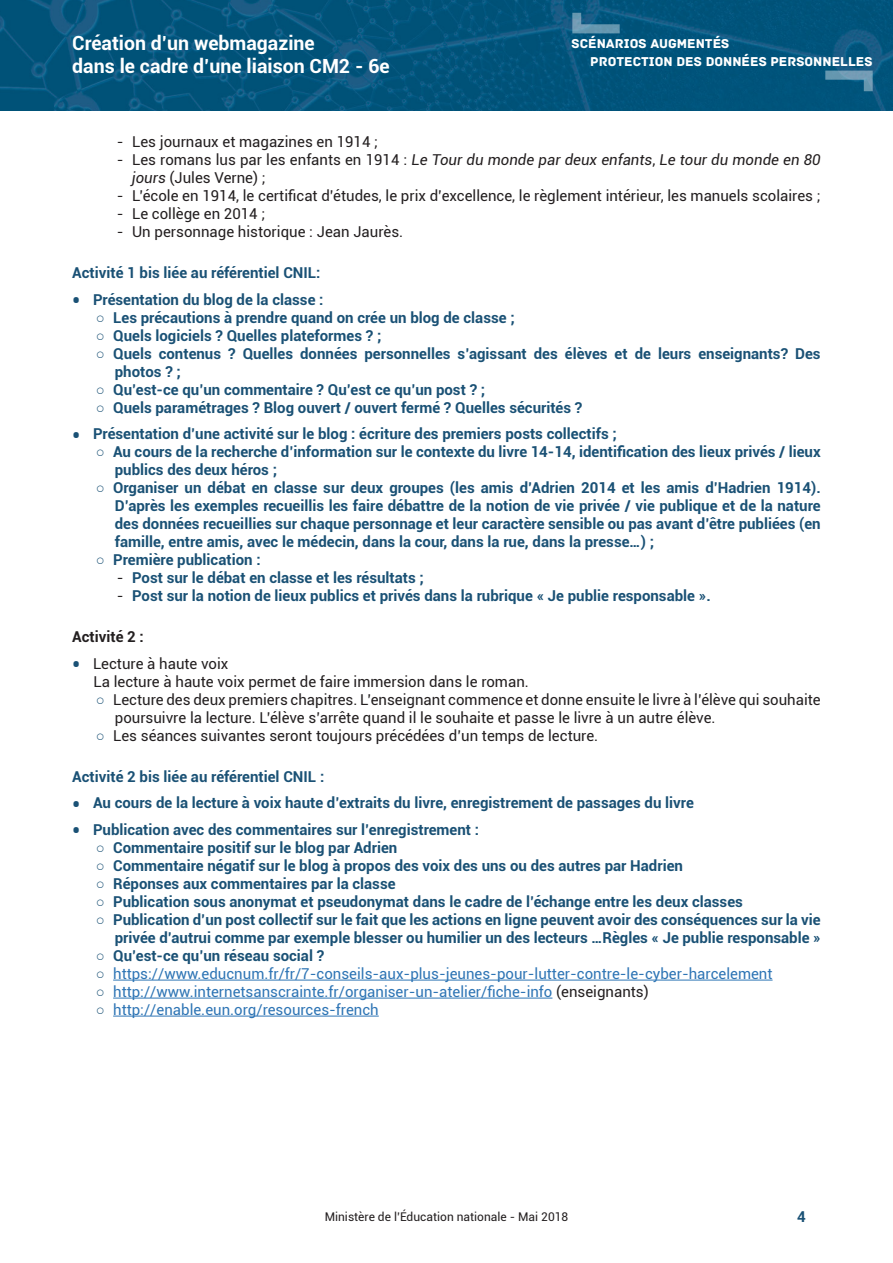
<style>
.page{position:relative;width:893px;height:1263px;background:#fff}
.page>*{position:absolute;margin:0;border:0;box-sizing:border-box;transform-origin:0 0}
.t1{font:700 19.5px/23.4px "Roboto";color:#fff}
.Titre_4{font:700 15px/18px "Roboto";color:#1a5175}
.t2{font:15px/18px "Roboto";color:#231f20}
.t3{font:15px "Roboto";color:#2e75b5}
.t4{font:italic 15px/18px "Roboto";color:#231f20}
.Titre_4-2{font:700 15px "Roboto";color:#231f20}
.t5{font:13.5px/18px "Archive";color:#fff}
.t6{font:12px "Roboto";color:#231f20}
.s1{font-style:normal}
.s2{font-size:22.5px}
.s3{font-family:"Arial";font-weight:400}
.s4{font-weight:400;color:#231f20}
.s5{font-weight:700;font-size:22.5px;color:#1a5175}
.s6{font-family:"Arial";color:#1a5175}
.s7{color:#231f20}
</style>
<div class="page">
<img style="left:0;top:0;width:893px;height:111px">
<svg style="left:825px;top:71px;width:48px;height:20px"></svg>
<svg style="left:572px;top:13px;width:48px;height:20px"></svg>
<hr style="left:113px;top:980px;width:660px;height:1px;background:#2e75b5">
<hr style="left:113px;top:998px;width:439px;height:1px;background:#2e75b5">
<hr style="left:113px;top:1016px;width:266px;height:1px;background:#2e75b5">
<h1 class="t1" style="left:72px;top:30px;width:319px">Création d’un webmagazine<br>dans le cadre d’une liaison CM2 - 6e</h1>
<p class="t5" style="left:590px;top:35px;width:284px;text-indent:-19px">SCÉNARIOS AUGMENTÉS<br>PROTECTION DES DONNÉES PERSONNELLES</p>
<p class="t2" style="left:117px;top:132px;width:263px">- Les journaux et magazines en 1914 ;</p>
<p class="t4" style="left:132px;top:150px;width:690px;text-indent:-15px"><span class="s1">- Les romans lus par les enfants en 1914 :</span> Le Tour du monde par deux enfants<span class="s1">,</span> Le tour du monde en 80 jours <span class="s1">(Jules Verne) ;</span></p>
<p class="t2" style="left:117px;top:186px;width:705px">- L’école en 1914, le certificat d’études, le prix d’excellence, le règlement intérieur, les manuels scolaires ;</p>
<p class="t2" style="left:117px;top:204px;width:150px">- Le collège en 2014 ;</p>
<p class="t2" style="left:117px;top:222px;width:288px">- Un personnage historique : Jean Jaurès.</p>
<h3 class="Titre_4" style="left:72px;top:263px;width:250px">Activité 1 bis liée au référentiel CNIL:</h3>
<p class="Titre_4" style="left:72px;top:290px;width:253px"><span class="s2">•</span> Présentation du blog de la classe :</p>
<p class="Titre_4" style="left:96px;top:308px;width:420px"><span class="s3">○</span> Les précautions à prendre quand on crée un blog de classe ;</p>
<p class="Titre_4" style="left:96px;top:326px;width:287px"><span class="s3">○</span> Quels logiciels ? Quelles plateformes ? ;</p>
<p class="Titre_4" style="left:115px;top:344px;width:707px;text-indent:-19px"><span class="s3">○</span> Quels contenus ? Quelles données personnelles s’agissant des élèves et de leurs enseignants? Des photos ? ;</p>
<p class="Titre_4" style="left:96px;top:380px;width:391px"><span class="s3">○</span> Qu’est-ce qu’un commentaire ? Qu’est ce qu’un post ? ;</p>
<p class="Titre_4" style="left:96px;top:398px;width:488px"><span class="s3">○</span> Quels paramétrages ? Blog ouvert / ouvert fermé ? Quelles sécurités ?</p>
<p class="Titre_4" style="left:72px;top:424px;width:546px"><span class="s2">•</span> Présentation d’une activité sur le blog : écriture des premiers posts collectifs ;</p>
<p class="Titre_4" style="left:115px;top:442px;width:707px;text-indent:-19px"><span class="s3">○</span> Au cours de la recherche d’information sur le contexte du livre 14-14, identification des lieux privés / lieux publics des deux héros ;</p>
<p class="Titre_4" style="left:115px;top:478px;width:707px;text-align:justify;text-indent:-19px"><span class="s3">○</span> Organiser un débat en classe sur deux groupes (les amis d’Adrien 2014 et les amis d’Hadrien 1914).<br>D’après les exemples recueillis les faire débattre de la notion de vie privée / vie publique et de la nature des données recueillies sur chaque personnage et leur caractère sensible ou pas avant d’être publiées (en famille, entre amis, avec le médecin, dans la cour, dans la rue, dans la presse…) ;</p>
<p class="Titre_4" style="left:96px;top:550px;width:166px"><span class="s3">○</span> Première publication :</p>
<p class="Titre_4" style="left:117px;top:568px;width:308px"><span class="s4">-</span> Post sur le débat en classe et les résultats ;</p>
<p class="Titre_4" style="left:117px;top:586px;width:595px"><span class="s4">-</span> Post sur la notion de lieux publics et privés dans la rubrique « Je publie responsable ».</p>
<h3 class="Titre_4-2" style="left:72px;top:626px;width:73px">Activité 2 :</h3>
<p class="t2" style="left:72px;top:654px;width:158px"><span class="s5">•</span> Lecture à haute voix</p>
<p class="t2" style="left:94px;top:672px;width:437px">La lecture à haute voix permet de faire immersion dans le roman.</p>
<p class="t2" style="left:115px;top:690px;width:707px;text-indent:-19px"><span class="s6">○</span> Lecture des deux premiers chapitres. L’enseignant commence et donne ensuite le livre à l’élève qui souhaite poursuivre la lecture. L’élève s’arrête quand il le souhaite et passe le livre à un autre élève.</p>
<p class="t2" style="left:96px;top:726px;width:504px"><span class="s6">○</span> Les séances suivantes seront toujours précédées d’un temps de lecture.</p>
<h3 class="Titre_4" style="left:72px;top:767px;width:253px">Activité 2 bis liée au référentiel CNIL :</h3>
<p class="Titre_4" style="left:72px;top:793px;width:623px"><span class="s2">•</span> Au cours de la lecture à voix haute d’extraits du livre, enregistrement de passages du livre</p>
<p class="Titre_4" style="left:72px;top:820px;width:408px"><span class="s2">•</span> Publication avec des commentaires sur l’enregistrement :</p>
<p class="Titre_4" style="left:96px;top:838px;width:303px"><span class="s3">○</span> Commentaire positif sur le blog par Adrien</p>
<p class="Titre_4" style="left:96px;top:856px;width:589px"><span class="s3">○</span> Commentaire négatif sur le blog à propos des voix des uns ou des autres par Hadrien</p>
<p class="Titre_4" style="left:96px;top:874px;width:301px"><span class="s3">○</span> Réponses aux commentaires par la classe</p>
<p class="Titre_4" style="left:96px;top:892px;width:649px"><span class="s3">○</span> Publication sous anonymat et pseudonymat dans le cadre de l’échange entre les deux classes</p>
<p class="Titre_4" style="left:96px;top:910px;width:726px;text-align:right"><span class="s3">○</span> Publication d’un post collectif sur le fait que les actions en ligne peuvent avoir des conséquences sur la vie privée d’autrui comme par exemple blesser ou humilier un des lecteurs …Règles « Je publie responsable »</p>
<p class="Titre_4" style="left:96px;top:946px;width:230px"><span class="s3">○</span> Qu’est-ce qu’un réseau social ?</p>
<p class="t3" style="left:96px;top:963px;width:678px"><span class="s6">○</span> https://www.educnum.fr/fr/7-conseils-aux-plus-jeunes-pour-lutter-contre-le-cyber-harcelement</p>
<p class="t3" style="left:96px;top:981px;width:555px"><span class="s6">○</span> http://www.internetsanscrainte.fr/organiser-un-atelier/fiche-info <span class="s7">(enseignants)</span></p>
<p class="t3" style="left:96px;top:999px;width:285px"><span class="s6">○</span> http://enable.eun.org/resources-french</p>
<p class="t6" style="left:325px;top:1208px;width:245px">Ministère de l’Éducation nationale - Mai 2018</p>
<p class="Titre_4" style="left:797px;top:1207px;width:10px">4</p>
</div>
